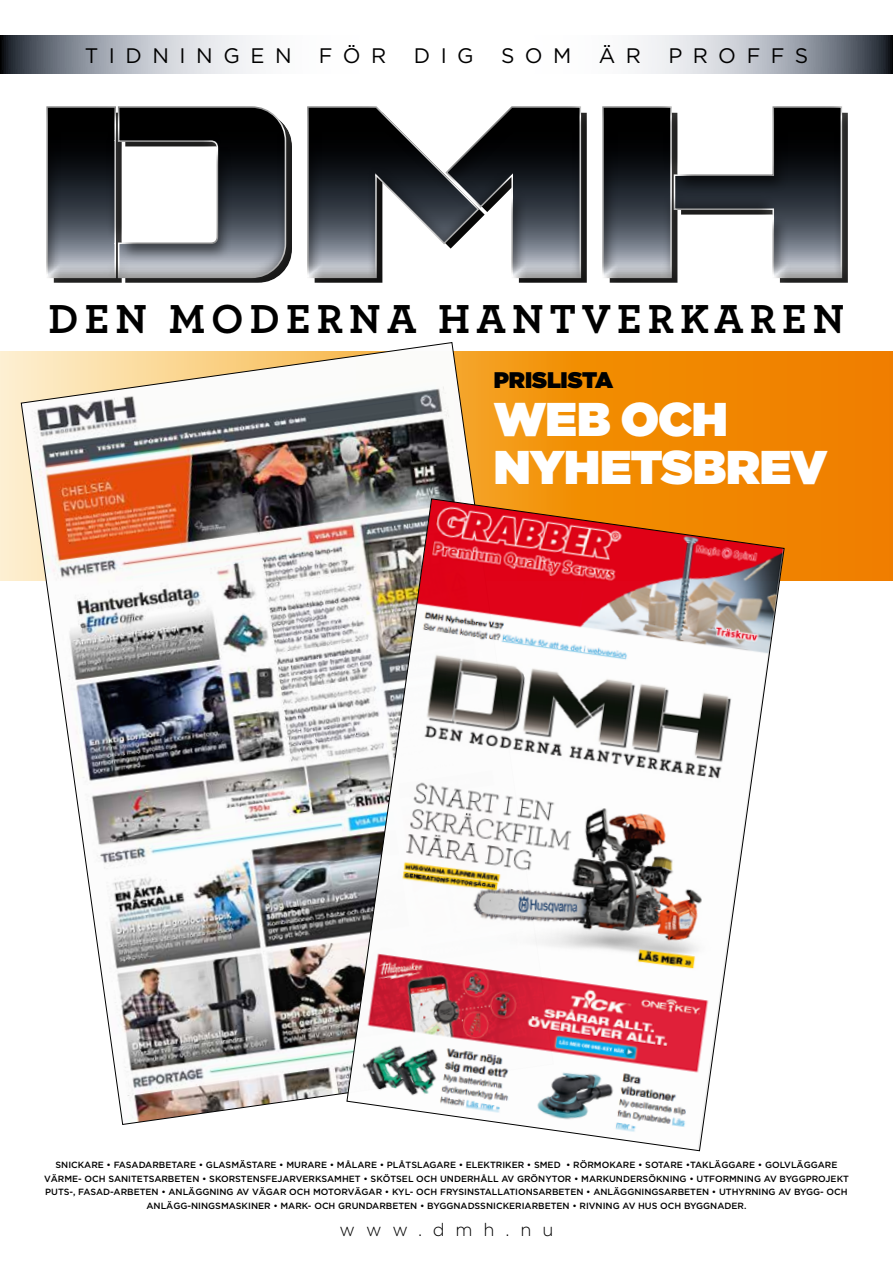
<style>
.page{position:relative;width:893px;height:1263px;background:#fff}
.page>*{position:absolute;margin:0;border:0;box-sizing:border-box;transform-origin:0 0}
.t1{font:900 47.25px/48.2px "Gotham";letter-spacing:-.01em;color:#fff}
.t2{font:700 42.45px "Archer";letter-spacing:.145em;color:#000}
.t3{font:900 22.5px "Gotham";letter-spacing:-.005em;color:#000}
.t4{font:21px "Gotham";letter-spacing:.5em;color:#000}
.t5{font:300 18px "Gotham";letter-spacing:.6em;color:#000}
.t6{font:500 9px/13.5px "Gotham";color:#000;text-align:center}
</style>
<div class="page">
<svg style="left:0;top:351px;width:893px;height:229px;background:#f18f14"></svg>
<img style="left:21px;top:342px;width:533px;height:783px">
<svg style="left:0;top:35px;width:893px;height:39px"></svg>
<div style="left:34px;top:93px;width:830px;height:209px;background:#000;opacity:.5"></div>
<img style="left:346px;top:498px;width:439px;height:653px">
<h3 class="t4" style="left:85px;top:44px;width:208px">TIDNINGEN</h3>
<h3 class="t4" style="left:319px;top:44px;width:69px">FÖR</h3>
<h3 class="t4" style="left:414px;top:44px;width:62px">DIG</h3>
<h3 class="t4" style="left:501px;top:44px;width:72px">SOM</h3>
<h3 class="t4" style="left:599px;top:44px;width:44px">Ä R</h3>
<h3 class="t4" style="left:668px;top:44px;width:141px">PROFFS</h3>
<h2 class="t2" style="left:49px;top:285px;width:797px">DEN MODERNA HANTVERKAREN</h2>
<h3 class="t3" style="left:494px;top:367px;width:121px">PRISLISTA</h3>
<h1 class="t1" style="left:494px;top:394px;width:335px">WEB OCH<br>NYHETSBREV</h1>
<p class="t6" style="left:44px;top:1158px;width:806px">SNICKARE • FASADARBETARE • GLASMÄSTARE • MURARE • MÅLARE • PLÅTSLAGARE • ELEKTRIKER • SMED • RÖRMOKARE • SOTARE •TAKLÄGGARE • GOLVLÄGGARE VÄRME- OCH SANITETSARBETEN • SKORSTENSFEJARVERKSAMHET • SKÖTSEL OCH UNDERHÅLL AV GRÖNYTOR • MARKUNDERSÖKNING • UTFORMNING AV BYGGPROJEKT PUTS-, FASAD-ARBETEN • ANLÄGGNING AV VÄGAR OCH MOTORVÄGAR • KYL- OCH FRYSINSTALLATIONSARBETEN • ANLÄGGNINGSARBETEN • UTHYRNING AV BYGG- OCH ANLÄGG-NINGSMASKINER • MARK- OCH GRUNDARBETEN • BYGGNADSSNICKERIARBETEN • RIVNING AV HUS OCH BYGGNADER.</p>
<h3 class="t5" style="left:340px;top:1219px;width:215px">www.dmh.nu</h3>
</div>
